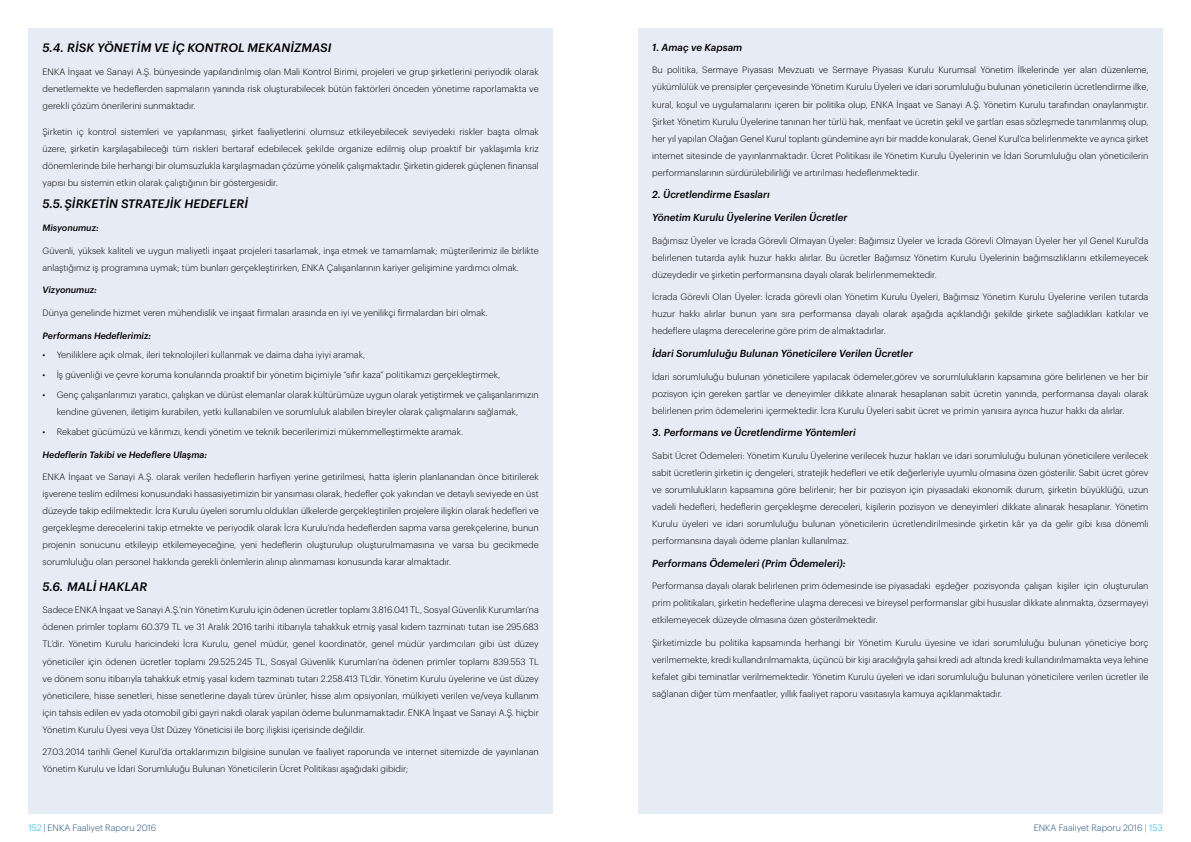
<style>
.page{position:relative;width:1191px;height:842px;background:#fff}
.page>*{position:absolute;margin:0;border:0;box-sizing:border-box;transform-origin:0 0}
.t1{font:italic 500 12px "Graphik";color:#000}
.t2{font:italic 500 10px "Graphik";color:#000}
.t3{font:300 9px/17px "Graphik";color:#000;text-align:justify}
.t4{font:italic 500 9px "Graphik";color:#000}
.t5{font:300 9px "Graphik";color:#1f4e79}
.s1{color:#00aeef}
.s2{color:#50565b}
</style>
<div class="page">
<div style="left:28px;top:28px;width:525px;height:786px;background:#e7ebf6"></div>
<div style="left:638px;top:28px;width:524px;height:786px;background:#e7ebf6"></div>
<h1 class="t1" style="left:43px;top:39px;width:290px">5.4. RİSK YÖNETİM VE İÇ KONTROL MEKANİZMASI</h1>
<p class="t3" style="left:43px;top:63px;width:498px">ENKA İnşaat ve Sanayi A.Ş. bünyesinde yapılandırılmış olan Mali Kontrol Birimi, projeleri ve grup şirketlerini periyodik olarak denetlemekte ve hedeflerden sapmaların yanında risk oluşturabilecek bütün faktörleri önceden yönetime raporlamakta ve gerekli çözüm önerilerini sunmaktadır.</p>
<p class="t3" style="left:43px;top:122px;width:498px">Şirketin iç kontrol sistemleri ve yapılanması, şirket faaliyetlerini olumsuz etkileyebilecek seviyedeki riskler başta olmak üzere, şirketin karşılaşabileceği tüm riskleri bertaraf edebilecek şekilde organize edilmiş olup proaktif bir yaklaşımla kriz dönemlerinde bile herhangi bir olumsuzlukla karşılaşmadan çözüme yönelik çalışmaktadır. Şirketin giderek güçlenen finansal yapısı bu sistemin etkin olarak çalıştığının bir göstergesidir.</p>
<h1 class="t1" style="left:43px;top:195px;width:207px">5.5.ŞİRKETİN STRATEJİK HEDEFLERİ</h1>
<p class="t4" style="left:43px;top:221px;width:58px">Misyonumuz:</p>
<p class="t3" style="left:43px;top:241px;width:498px">Güvenli, yüksek kaliteli ve uygun maliyetli inşaat projeleri tasarlamak, inşa etmek ve tamamlamak; müşterilerimiz ile birlikte anlaştığımız iş programına uymak; tüm bunları gerçekleştirirken, ENKA Çalışanlarının kariyer gelişimine yardımcı olmak.</p>
<p class="t4" style="left:43px;top:283px;width:56px">Vizyonumuz:</p>
<p class="t3" style="left:43px;top:303px;width:446px">Dünya genelinde hizmet veren mühendislik ve inşaat firmaları arasında en iyi ve yenilikçi firmalardan biri olmak.</p>
<p class="t4" style="left:43px;top:328px;width:110px">Performans Hedeflerimiz:</p>
<p class="t3" style="left:43px;top:346px;width:324px">• Yeniliklere açık olmak, ileri teknolojileri kullanmak ve daima daha iyiyi aramak,</p>
<p class="t3" style="left:43px;top:366px;width:459px">• İş güvenliği ve çevre koruma konularında proaktif bir yönetim biçimiyle “sıfır kaza” politikamızı gerçekleştirmek,</p>
<p class="t3" style="left:57px;top:386px;width:483px;text-indent:-14px">• Genç çalışanlarımızı yaratıcı, çalışkan ve dürüst elemanlar olarak kültürümüze uygun olarak yetiştirmek ve çalışanlarımızın kendine güvenen, iletişim kurabilen, yetki kullanabilen ve sorumluluk alabilen bireyler olarak çalışmalarını sağlamak,</p>
<p class="t3" style="left:43px;top:422px;width:422px">• Rekabet gücümüzü ve kârımızı, kendi yönetim ve teknik becerilerimizi mükemmelleştirmekte aramak.</p>
<p class="t4" style="left:43px;top:447px;width:166px">Hedeflerin Takibi ve Hedeflere Ulaşma:</p>
<p class="t3" style="left:43px;top:468px;width:498px">ENKA İnşaat ve Sanayi A.Ş. olarak verilen hedeflerin harfiyen yerine getirilmesi, hatta işlerin planlanandan önce bitirilerek işverene teslim edilmesi konusundaki hassasiyetimizin bir yansıması olarak, hedefler çok yakından ve detaylı seviyede en üst düzeyde takip edilmektedir. İcra Kurulu üyeleri sorumlu oldukları ülkelerde gerçekleştirilen projelere ilişkin olarak hedefleri ve gerçekleşme derecelerini takip etmekte ve periyodik olarak İcra Kurulu’nda hedeflerden sapma varsa gerekçelerine, bunun projenin sonucunu etkileyip etkilemeyeceğine, yeni hedeflerin oluşturulup oluşturulmamasına ve varsa bu gecikmede sorumluluğu olan personel hakkında gerekli önlemlerin alınıp alınmaması konusunda karar almaktadır.</p>
<h1 class="t1" style="left:43px;top:577px;width:106px">5.6. MALİ HAKLAR</h1>
<p class="t3" style="left:43px;top:601px;width:498px">Sadece ENKA İnşaat ve Sanayi A.Ş.’nin Yönetim Kurulu için ödenen ücretler toplamı 3.816.041 TL, Sosyal Güvenlik Kurumları’na ödenen primler toplamı 60.379 TL ve 31 Aralık 2016 tarihi itibarıyla tahakkuk etmiş yasal kıdem tazminatı tutarı ise 295.683<br>TL’dir. Yönetim Kurulu haricindeki İcra Kurulu, genel müdür, genel koordinatör, genel müdür yardımcıları gibi üst düzey yöneticiler için ödenen ücretler toplamı 29.525.245 TL, Sosyal Güvenlik Kurumları’na ödenen primler toplamı 839.553 TL ve dönem sonu itibarıyla tahakkuk etmiş yasal kıdem tazminatı tutarı 2.258.413 TL’dir. Yönetim Kurulu üyelerine ve üst düzey yöneticilere, hisse senetleri, hisse senetlerine dayalı türev ürünler, hisse alım opsiyonları, mülkiyeti verilen ve/veya kullanım için tahsis edilen ev yada otomobil gibi gayri nakdi olarak yapılan ödeme bulunmamaktadır. ENKA İnşaat ve Sanayi A.Ş. hiçbir Yönetim Kurulu Üyesi veya Üst Düzey Yöneticisi ile borç ilişkisi içerisinde değildir.</p>
<p class="t3" style="left:43px;top:743px;width:498px">27.03.2014 tarihli Genel Kurul’da ortaklarımızın bilgisine sunulan ve faaliyet raporunda ve internet sitemizde de yayınlanan<br>Yönetim Kurulu ve İdari Sorumluluğu Bulunan Yöneticilerin Ücret Politikası aşağıdaki gibidir;</p>
<p class="t2" style="left:652px;top:40px;width:92px">1. Amaç ve Kapsam</p>
<p class="t3" style="left:652px;top:61px;width:498px">Bu politika, Sermaye Piyasası Mevzuatı ve Sermaye Piyasası Kurulu Kurumsal Yönetim İlkelerinde yer alan düzenleme, yükümlülük ve prensipler çerçevesinde Yönetim Kurulu Üyeleri ve idari sorumluluğu bulunan yöneticilerin ücretlendirme ilke, kural, koşul ve uygulamalarını içeren bir politika olup, ENKA İnşaat ve Sanayi A.Ş. Yönetim Kurulu tarafından onaylanmıştır.<br>Şirket Yönetim Kurulu Üyelerine tanınan her türlü hak, menfaat ve ücretin şekil ve şartları esas sözleşmede tanımlanmış olup, her yıl yapılan Olağan Genel Kurul toplantı gündemine ayrı bir madde konularak, Genel Kurul’ca belirlenmekte ve ayrıca şirket internet sitesinde de yayınlanmaktadır. Ücret Politikası ile Yönetim Kurulu Üyelerinin ve İdari Sorumluluğu olan yöneticilerin performanslarının sürdürülebilirliği ve artırılması hedeflenmektedir.</p>
<p class="t2" style="left:652px;top:187px;width:119px">2. Ücretlendirme Esasları</p>
<p class="t2" style="left:652px;top:210px;width:197px">Yönetim Kurulu Üyelerine Verilen Ücretler</p>
<p class="t3" style="left:652px;top:231px;width:498px">Bağımsız Üyeler ve İcrada Görevli Olmayan Üyeler: Bağımsız Üyeler ve İcrada Görevli Olmayan Üyeler her yıl Genel Kurul’da belirlenen tutarda aylık huzur hakkı alırlar. Bu ücretler Bağımsız Yönetim Kurulu Üyelerinin bağımsızlıklarını etkilemeyecek düzeydedir ve şirketin performansına dayalı olarak belirlenmemektedir.</p>
<p class="t3" style="left:652px;top:288px;width:498px">İcrada Görevli Olan Üyeler: İcrada görevli olan Yönetim Kurulu Üyeleri, Bağımsız Yönetim Kurulu Üyelerine verilen tutarda huzur hakkı alırlar bunun yanı sıra performansa dayalı olarak aşağıda açıklandığı şekilde şirkete sağladıkları katkılar ve hedeflere ulaşma derecelerine göre prim de almaktadırlar.</p>
<p class="t2" style="left:652px;top:346px;width:262px">İdari Sorumluluğu Bulunan Yöneticilere Verilen Ücretler</p>
<p class="t3" style="left:652px;top:367px;width:498px">İdari sorumluluğu bulunan yöneticilere yapılacak ödemeler,görev ve sorumlulukların kapsamına göre belirlenen ve her bir pozisyon için gereken şartlar ve deneyimler dikkate alınarak hesaplanan sabit ücretin yanında, performansa dayalı olarak belirlenen prim ödemelerini içermektedir. İcra Kurulu Üyeleri sabit ücret ve primin yanısıra ayrıca huzur hakkı da alırlar.</p>
<p class="t2" style="left:652px;top:425px;width:205px">3. Performans ve Ücretlendirme Yöntemleri</p>
<p class="t3" style="left:652px;top:446px;width:498px">Sabit Ücret Ödemeleri: Yönetim Kurulu Üyelerine verilecek huzur hakları ve idari sorumluluğu bulunan yöneticilere verilecek sabit ücretlerin şirketin iç dengeleri, stratejik hedefleri ve etik değerleriyle uyumlu olmasına özen gösterilir. Sabit ücret görev ve sorumlulukların kapsamına göre belirlenir; her bir pozisyon için piyasadaki ekonomik durum, şirketin büyüklüğü, uzun vadeli hedefleri, hedeflerin gerçekleşme dereceleri, kişilerin pozisyon ve deneyimleri dikkate alınarak hesaplanır. Yönetim Kurulu üyeleri ve idari sorumluluğu bulunan yöneticilerin ücretlendirilmesinde şirketin kâr ya da gelir gibi kısa dönemli performansına dayalı ödeme planları kullanılmaz.</p>
<p class="t2" style="left:652px;top:555px;width:195px">Performans Ödemeleri (Prim Ödemeleri):</p>
<p class="t3" style="left:652px;top:577px;width:498px">Performansa dayalı olarak belirlenen prim ödemesinde ise piyasadaki eşdeğer pozisyonda çalışan kişiler için oluşturulan prim politikaları, şirketin hedeflerine ulaşma derecesi ve bireysel performanslar gibi hususlar dikkate alınmakta, özsermayeyi etkilemeyecek düzeyde olmasına özen gösterilmektedir.</p>
<p class="t3" style="left:652px;top:633px;width:498px">Şirketimizde bu politika kapsamında herhangi bir Yönetim Kurulu üyesine ve idari sorumluluğu bulunan yöneticiye borç verilmemekte, kredi kullandırılmamakta, üçüncü bir kişi aracılığıyla şahsi kredi adı altında kredi kullandırılmamakta veya lehine kefalet gibi teminatlar verilmemektedir. Yönetim Kurulu üyeleri ve idari sorumluluğu bulunan yöneticilere verilen ücretler ile sağlanan diğer tüm menfaatler, yıllık faaliyet raporu vasıtasıyla kamuya açıklanmaktadır.</p>
<p class="t5" style="left:28px;top:821px;width:129px"><span class="s1">152</span> | ENKA Faaliyet Raporu 2016</p>
<p class="t5" style="left:1033px;top:821px;width:130px">ENKA Faaliyet Raporu 2016 <span class="s2">|</span> <span class="s1">153</span></p>
</div>
